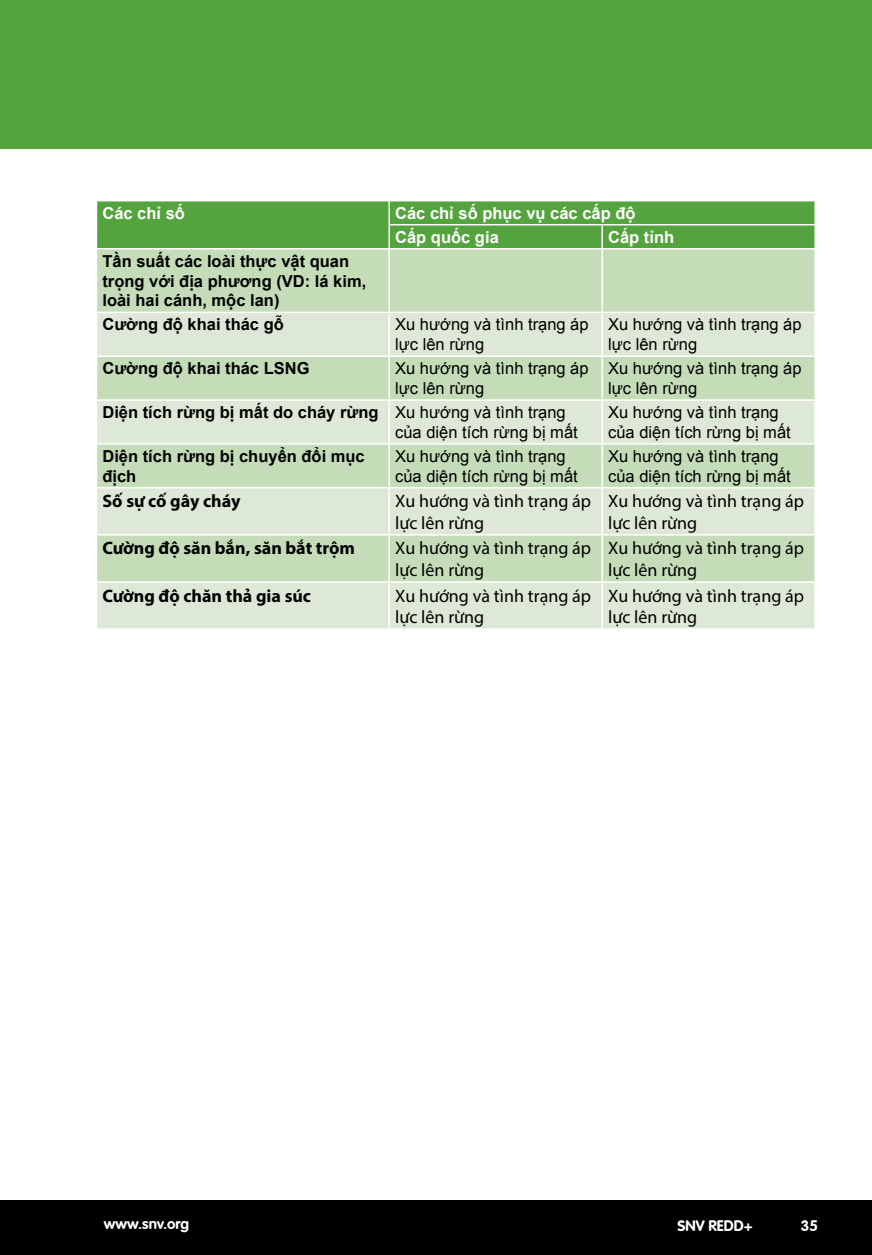
<style>
.page{position:relative;width:872px;height:1255px;background:#fff}
.page>*{position:absolute;margin:0;border:0;box-sizing:border-box;transform-origin:0 0}
.t1{font:18px/21.6px "Myriad Pro";color:#000}
.t2{font:700 18px "Myriad Pro";color:#000}
.t3{font:16.5px/19.8px "Arial";color:#000}
.t4{font:700 16.5px/19.8px "Arial";color:#000}
.t5{font:700 16.5px/24px "Arial";color:#fff}
.t6{font:700 15px "VAG Rounded";color:#fff}
.s1{font-weight:700}
</style>
<div class="page">
<div style="left:0;top:1199px;width:872px;height:55px;background:#000"></div>
<div style="left:0;top:0;width:872px;height:149px;background:#54a43d"></div>
<div style="left:97px;top:249px;width:717px;height:62px;background:#c5dcb8"></div>
<div style="left:97px;top:313px;width:717px;height:315px;background:#dde9d6"></div>
<svg style="left:97px;top:357px;width:717px;height:224px;background:#cfe1c4"></svg>
<div style="left:96px;top:201px;width:719px;height:48px;background:#54a43d"></div>
<hr style="left:388px;top:201px;width:2px;height:23px;background:#fff">
<hr style="left:388px;top:224px;width:214px;height:1px;background:#fff">
<hr style="left:388px;top:225px;width:2px;height:23px;background:#fff">
<hr style="left:602px;top:224px;width:214px;height:1px;background:#fff">
<hr style="left:601px;top:225px;width:2px;height:23px;background:#fff">
<hr style="left:814px;top:225px;width:2px;height:23px;background:#fff">
<hr style="left:602px;top:248px;width:214px;height:1px;background:#fff">
<hr style="left:388px;top:249px;width:2px;height:62px;background:#fff">
<hr style="left:601px;top:249px;width:2px;height:62px;background:#fff">
<hr style="left:388px;top:313px;width:2px;height:42px;background:#fff">
<hr style="left:601px;top:313px;width:2px;height:42px;background:#fff">
<hr style="left:96px;top:355px;width:293px;height:2px;background:#fff">
<hr style="left:389px;top:355px;width:213px;height:2px;background:#fff">
<hr style="left:388px;top:357px;width:2px;height:42px;background:#fff">
<hr style="left:602px;top:355px;width:214px;height:2px;background:#fff">
<hr style="left:601px;top:357px;width:2px;height:42px;background:#fff">
<hr style="left:96px;top:399px;width:293px;height:2px;background:#fff">
<hr style="left:389px;top:399px;width:213px;height:2px;background:#fff">
<hr style="left:388px;top:401px;width:2px;height:42px;background:#fff">
<hr style="left:602px;top:399px;width:214px;height:2px;background:#fff">
<hr style="left:601px;top:401px;width:2px;height:42px;background:#fff">
<hr style="left:96px;top:443px;width:293px;height:1px;background:#fff">
<hr style="left:389px;top:443px;width:213px;height:1px;background:#fff">
<hr style="left:388px;top:444px;width:2px;height:43px;background:#fff">
<hr style="left:602px;top:443px;width:214px;height:1px;background:#fff">
<hr style="left:601px;top:444px;width:2px;height:43px;background:#fff">
<hr style="left:96px;top:487px;width:293px;height:1px;background:#fff">
<hr style="left:389px;top:487px;width:213px;height:1px;background:#fff">
<hr style="left:388px;top:488px;width:2px;height:46px;background:#fff">
<hr style="left:602px;top:487px;width:214px;height:1px;background:#fff">
<hr style="left:601px;top:488px;width:2px;height:46px;background:#fff">
<hr style="left:96px;top:534px;width:293px;height:1px;background:#fff">
<hr style="left:389px;top:534px;width:213px;height:1px;background:#fff">
<hr style="left:388px;top:535px;width:2px;height:46px;background:#fff">
<hr style="left:602px;top:534px;width:214px;height:1px;background:#fff">
<hr style="left:601px;top:535px;width:2px;height:46px;background:#fff">
<hr style="left:96px;top:581px;width:293px;height:1px;background:#fff">
<hr style="left:389px;top:581px;width:213px;height:1px;background:#fff">
<hr style="left:388px;top:582px;width:2px;height:46px;background:#fff">
<hr style="left:602px;top:581px;width:214px;height:1px;background:#fff">
<hr style="left:601px;top:582px;width:2px;height:46px;background:#fff">
<p class="t5" style="left:102px;top:201px;width:84px">Các chỉ số</p>
<p class="t5" style="left:395px;top:201px;width:242px">Các chỉ số phục vụ các cấp độ<br>Cấp quốc gia</p>
<p class="t5" style="left:608px;top:225px;width:67px">Cấp tỉnh</p>
<p class="t4" style="left:102px;top:251px;width:265px">Tần suất các loài thực vật quan trọng với địa phương (VD: lá kim, loài hai cánh, mộc lan)</p>
<p class="t4" style="left:102px;top:315px;width:183px">Cường độ khai thác gỗ</p>
<p class="t3" style="left:395px;top:315px;width:195px">Xu hướng và tình trạng áp lực lên rừng</p>
<p class="t3" style="left:608px;top:315px;width:195px">Xu hướng và tình trạng áp lực lên rừng</p>
<p class="t4" style="left:102px;top:358px;width:209px">Cường độ khai thác LSNG</p>
<p class="t3" style="left:395px;top:358px;width:195px">Xu hướng và tình trạng áp lực lên rừng</p>
<p class="t3" style="left:608px;top:358px;width:195px">Xu hướng và tình trạng áp lực lên rừng</p>
<p class="t3" style="left:395px;top:402px;width:184px;text-indent:-293px"><span class="s1">Diện tích rừng bị mất do cháy rừng</span> Xu hướng và tình trạng của diện tích rừng bị mất</p>
<p class="t3" style="left:608px;top:402px;width:184px">Xu hướng và tình trạng của diện tích rừng bị mất</p>
<p class="t4" style="left:102px;top:446px;width:264px">Diện tích rừng bị chuyển đổi mục địch</p>
<p class="t3" style="left:395px;top:446px;width:184px">Xu hướng và tình trạng của diện tích rừng bị mất</p>
<p class="t3" style="left:608px;top:446px;width:184px">Xu hướng và tình trạng của diện tích rừng bị mất</p>
<p class="t2" style="left:102px;top:489px;width:139px">Số sự cố gây cháy</p>
<p class="t1" style="left:395px;top:490px;width:197px">Xu hướng và tình trạng áp lực lên rừng</p>
<p class="t1" style="left:608px;top:490px;width:197px">Xu hướng và tình trạng áp lực lên rừng</p>
<p class="t2" style="left:102px;top:536px;width:254px">Cường độ săn bắn, săn bắt trộm</p>
<p class="t1" style="left:395px;top:537px;width:197px">Xu hướng và tình trạng áp lực lên rừng</p>
<p class="t1" style="left:608px;top:537px;width:197px">Xu hướng và tình trạng áp lực lên rừng</p>
<p class="t2" style="left:102px;top:583px;width:210px">Cường độ chăn thả gia súc</p>
<p class="t1" style="left:395px;top:584px;width:197px">Xu hướng và tình trạng áp lực lên rừng</p>
<p class="t1" style="left:608px;top:584px;width:197px">Xu hướng và tình trạng áp lực lên rừng</p>
<p class="t6" style="left:104px;top:1216px;width:87px">www.snv.org</p>
<p class="t6" style="left:677px;top:1218px;width:77px">SNV REDD+</p>
<p class="t6" style="left:800px;top:1218px;width:19px">35</p>
</div>
